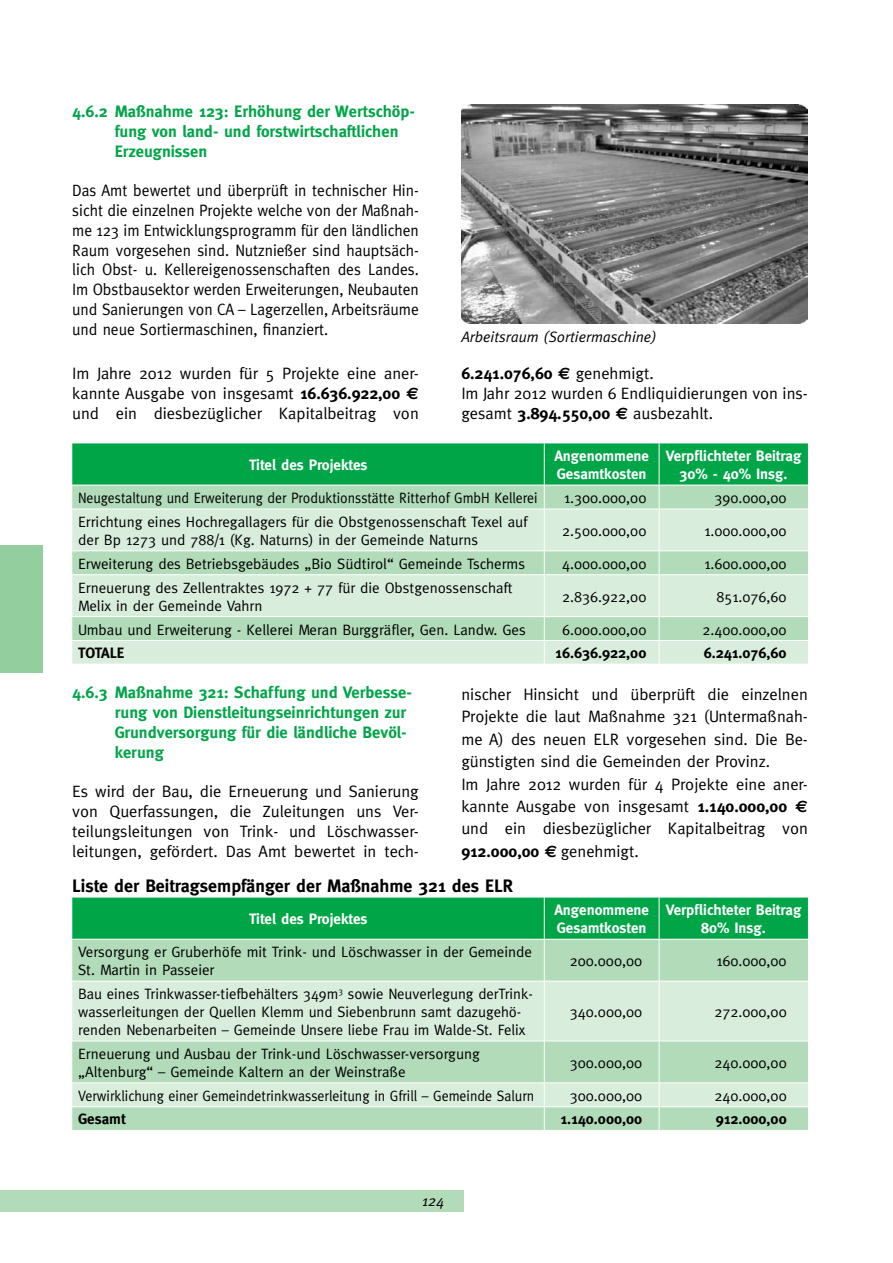
<style>
.page{position:relative;width:893px;height:1263px;background:#fff}
.page>*{position:absolute;margin:0;border:0;box-sizing:border-box;transform-origin:0 0}
.t1{font:700 18px "Meta";color:#000}
.t2{font:16.5px/19.8px "Meta";color:#000;text-align:justify}
.t3{font:16.5px/19.8px "Meta";color:#000;text-align:justify;scale:.94 1}
.t4{font:700 16.5px/19.8px "Meta";color:#00a548}
.t5{font:15px/18px "Meta";color:#000}
.t6{font:700 15px/18px "Meta";color:#fff}
.t7{font:15px "Meta";color:#000;scale:.92 1}
.t8{font:15px "Meta";color:#000;scale:.93 1}
.t9{font:700 15px "Meta";color:#000}
.t10{font:italic 15px "Meta";color:#000}
.s1{font-weight:700}
.s2{font-family:"Euro Sans";font-weight:700}
</style>
<div class="page">
<div style="left:0;top:1191px;width:463px;height:21px;background:#b1dbb9"></div>
<div style="left:0;top:545px;width:43px;height:128px;background:#93ce9e"></div>
<img style="left:461px;top:104px;width:347px;height:219px">
<svg style="left:72px;top:510px;width:736px;height:154px;background:#cde7d1"></svg>
<svg style="left:72px;top:443px;width:736px;height:66px;background:#46ba75"></svg>
<hr style="left:544px;top:509px;width:1px;height:41px;background:#fff">
<hr style="left:659px;top:509px;width:1px;height:41px;background:#fff">
<hr style="left:72px;top:550px;width:472px;height:1px;background:#fff">
<hr style="left:544px;top:550px;width:115px;height:1px;background:#fff">
<svg style="left:544px;top:551px;width:1px;height:23px"></svg>
<hr style="left:659px;top:550px;width:149px;height:1px;background:#fff">
<svg style="left:659px;top:551px;width:1px;height:23px"></svg>
<hr style="left:72px;top:574px;width:472px;height:1px;background:#fff">
<hr style="left:544px;top:574px;width:115px;height:1px;background:#fff">
<hr style="left:544px;top:575px;width:1px;height:41px;background:#fff">
<hr style="left:659px;top:574px;width:149px;height:1px;background:#fff">
<hr style="left:659px;top:575px;width:1px;height:41px;background:#fff">
<hr style="left:72px;top:616px;width:472px;height:1px;background:#fff">
<hr style="left:544px;top:616px;width:115px;height:1px;background:#fff">
<hr style="left:659px;top:616px;width:149px;height:1px;background:#fff">
<hr style="left:72px;top:640px;width:472px;height:1px;background:#fff">
<hr style="left:544px;top:640px;width:115px;height:1px;background:#fff">
<svg style="left:544px;top:617px;width:1px;height:47px"></svg>
<hr style="left:659px;top:640px;width:149px;height:1px;background:#fff">
<svg style="left:659px;top:617px;width:1px;height:47px"></svg>
<div style="left:72px;top:897px;width:736px;height:42px;background:#00a548"></div>
<div style="left:72px;top:940px;width:736px;height:190px;background:#b1dbb9"></div>
<svg style="left:72px;top:982px;width:736px;height:124px;background:#cce7d0"></svg>
<hr style="left:544px;top:897px;width:1px;height:42px;background:#fff">
<hr style="left:659px;top:897px;width:1px;height:42px;background:#fff">
<hr style="left:544px;top:939px;width:1px;height:42px;background:#fff">
<hr style="left:659px;top:939px;width:1px;height:42px;background:#fff">
<hr style="left:72px;top:981px;width:472px;height:1px;background:#fff">
<hr style="left:544px;top:981px;width:115px;height:1px;background:#fff">
<hr style="left:544px;top:981px;width:1px;height:60px;background:#fff">
<hr style="left:659px;top:981px;width:149px;height:1px;background:#fff">
<hr style="left:659px;top:981px;width:1px;height:60px;background:#fff">
<hr style="left:72px;top:1041px;width:472px;height:1px;background:#fff">
<hr style="left:544px;top:1041px;width:115px;height:1px;background:#fff">
<hr style="left:544px;top:1041px;width:1px;height:41px;background:#fff">
<hr style="left:659px;top:1041px;width:149px;height:1px;background:#fff">
<hr style="left:659px;top:1041px;width:1px;height:41px;background:#fff">
<hr style="left:72px;top:1082px;width:472px;height:1px;background:#fff">
<hr style="left:544px;top:1082px;width:115px;height:1px;background:#fff">
<hr style="left:659px;top:1082px;width:149px;height:1px;background:#fff">
<hr style="left:72px;top:1106px;width:472px;height:1px;background:#fff">
<hr style="left:544px;top:1106px;width:115px;height:1px;background:#fff">
<svg style="left:544px;top:1083px;width:1px;height:47px"></svg>
<hr style="left:659px;top:1106px;width:149px;height:1px;background:#fff">
<svg style="left:659px;top:1083px;width:1px;height:47px"></svg>
<p class="t4" style="left:115px;top:101px;width:302px;text-indent:-43px">4.6.2 Maßnahme 123: Erhöhung der Wertschöp&shy;fung von land- und forstwirtschaftlichen<br>Erzeugnissen</p>
<p class="t3" style="left:72px;top:180px;width:370px">Das Amt bewertet und überprüft in technischer Hin&shy;sicht die einzelnen Projekte welche von der Maßnah&shy;me 123 im Entwicklungsprogramm für den ländlichen Raum vorgesehen sind. Nutznießer sind hauptsäch&shy;lich Obst- u. Kellereigenossenschaften des Landes.<br>Im Obstbausektor werden Erweiterungen, Neubauten und Sanierungen von CA – Lagerzellen, Arbeitsräume und neue Sortiermaschinen, finanziert.</p>
<p class="t10" style="left:461px;top:328px;width:197px">Arbeitsraum (Sortiermaschine)</p>
<p class="t2" style="left:72px;top:363px;width:348px">Im Jahre 2012 wurden für 5 Projekte eine aner&shy;kannte Ausgabe von insgesamt <span class="s1">16.636.922,00</span> <span class="s2">t </span>und ein diesbezüglicher Kapitalbeitrag von</p>
<p class="t2" style="left:461px;top:363px;width:348px;text-align:left"><span class="s1">6.241.076,60</span> <span class="s2">t</span> genehmigt.<br>Im Jahr 2012 wurden 6 Endliquidierungen von ins&shy;gesamt <span class="s1">3.894.550,00</span> <span class="s2">t</span> ausbezahlt.</p>
<p class="t6" style="left:249px;top:456px;width:120px">Titel des Projektes</p>
<p class="t6" style="left:554px;top:447px;width:96px">Angenommene<br>Gesamtkosten</p>
<p class="t6" style="left:666px;top:447px;width:137px;text-align:center">Verpflichteter Beitrag<br>30% - 40% Insg.</p>
<p class="t7" style="left:78px;top:489px;width:501px">Neugestaltung und Erweiterung der Produktionsstätte Ritterhof GmbH Kellerei</p>
<p class="t5" style="left:564px;top:489px;width:84px">1.300.000,00</p>
<p class="t5" style="left:714px;top:489px;width:74px">390.000,00</p>
<p class="t5" style="left:78px;top:512px;width:451px">Errichtung eines Hochregallagers für die Obstgenossenschaft Texel auf der Bp 1273 und 788/1 (Kg. Naturns) in der Gemeinde Naturns</p>
<p class="t5" style="left:562px;top:521px;width:86px">2.500.000,00</p>
<p class="t5" style="left:704px;top:521px;width:84px">1.000.000,00</p>
<p class="t5" style="left:78px;top:554px;width:448px">Erweiterung des Betriebsgebäudes „Bio Südtirol“ Gemeinde Tscherms</p>
<p class="t5" style="left:562px;top:554px;width:86px">4.000.000,00</p>
<p class="t5" style="left:704px;top:554px;width:84px">1.600.000,00</p>
<p class="t5" style="left:78px;top:578px;width:436px">Erneuerung des Zellentraktes 1972 + 77 für die Obstgenossenschaft<br>Melix in der Gemeinde Vahrn</p>
<p class="t5" style="left:562px;top:587px;width:86px">2.836.922,00</p>
<p class="t5" style="left:716px;top:587px;width:72px">851.076,60</p>
<p class="t5" style="left:78px;top:620px;width:449px">Umbau und Erweiterung - Kellerei Meran Burggräfler, Gen. Landw. Ges</p>
<p class="t5" style="left:562px;top:620px;width:86px">6.000.000,00</p>
<p class="t5" style="left:702px;top:620px;width:86px">2.400.000,00</p>
<p class="t9" style="left:78px;top:644px;width:48px">TOTALE</p>
<p class="t9" style="left:555px;top:644px;width:93px">16.636.922,00</p>
<p class="t9" style="left:704px;top:644px;width:84px">6.241.076,60</p>
<p class="t4" style="left:115px;top:682px;width:299px;text-indent:-43px">4.6.3 Maßnahme 321: Schaffung und Verbesse&shy;rung von Dienstleitungseinrichtungen zur Grundversorgung für die ländliche Bevöl&shy;kerung</p>
<p class="t2" style="left:72px;top:781px;width:348px">Es wird der Bau, die Erneuerung und Sanierung von Querfassungen, die Zuleitungen uns Ver&shy;teilungsleitungen von Trink- und Löschwasser&shy;leitungen, gefördert. Das Amt bewertet in tech-</p>
<p class="t2" style="left:461px;top:683px;width:348px;line-height:22.4px;text-align:left">nischer Hinsicht und überprüft die einzelnen Projekte die laut Maßnahme 321 (Untermaßnah&shy;me A) des neuen ELR vorgesehen sind. Die Be&shy;günstigten sind die Gemeinden der Provinz.<br>Im Jahre 2012 wurden für 4 Projekte eine aner&shy;kannte Ausgabe von insgesamt <span class="s1">1.140.000,00</span> <span class="s2">t </span>und ein diesbezüglicher Kapitalbeitrag von <span class="s1">912.000,00</span> <span class="s2">t</span> genehmigt.</p>
<p class="t1" style="left:72px;top:875px;width:442px">Liste der Beitragsempfänger der Maßnahme 321 des ELR</p>
<p class="t6" style="left:249px;top:910px;width:120px">Titel des Projektes</p>
<p class="t6" style="left:554px;top:901px;width:96px">Angenommene<br>Gesamtkosten</p>
<p class="t6" style="left:666px;top:901px;width:137px;text-align:center">Verpflichteter Beitrag<br>80% Insg.</p>
<p class="t5" style="left:78px;top:943px;width:455px">Versorgung er Gruberhöfe mit Trink- und Löschwasser in der Gemeinde<br>St. Martin in Passeier</p>
<p class="t5" style="left:570px;top:952px;width:74px">200.000,00</p>
<p class="t5" style="left:716px;top:952px;width:72px">160.000,00</p>
<p class="t5" style="left:78px;top:984px;width:456px">Bau eines Trinkwasser-tiefbehälters 349m<sup>3</sup> sowie Neuverlegung derTrink&shy;wasserleitungen der Quellen Klemm und Siebenbrunn samt dazugehö&shy;renden Nebenarbeiten – Gemeinde Unsere liebe Frau im Walde-St. Felix</p>
<p class="t5" style="left:78px;top:1044px;width:403px">Erneuerung und Ausbau der Trink-und Löschwasser-versorgung „Altenburg“ – Gemeinde Kaltern an der Weinstraße</p>
<p class="t5" style="left:570px;top:1002px;width:74px">340.000,00</p>
<p class="t5" style="left:714px;top:1002px;width:74px">272.000,00</p>
<p class="t5" style="left:570px;top:1053px;width:74px">300.000,00</p>
<p class="t5" style="left:714px;top:1053px;width:74px">240.000,00</p>
<p class="t8" style="left:78px;top:1087px;width:492px">Verwirklichung einer Gemeindetrinkwasserleitung in Gfrill – Gemeinde Salurn</p>
<p class="t5" style="left:570px;top:1086px;width:74px">300.000,00</p>
<p class="t5" style="left:714px;top:1086px;width:74px">240.000,00</p>
<p class="t9" style="left:78px;top:1110px;width:49px">Gesamt</p>
<p class="t9" style="left:560px;top:1110px;width:83px">1.140.000,00</p>
<p class="t9" style="left:716px;top:1110px;width:72px">912.000,00</p>
<p class="t10" style="left:422px;top:1192px;width:24px">124</p>
</div>
